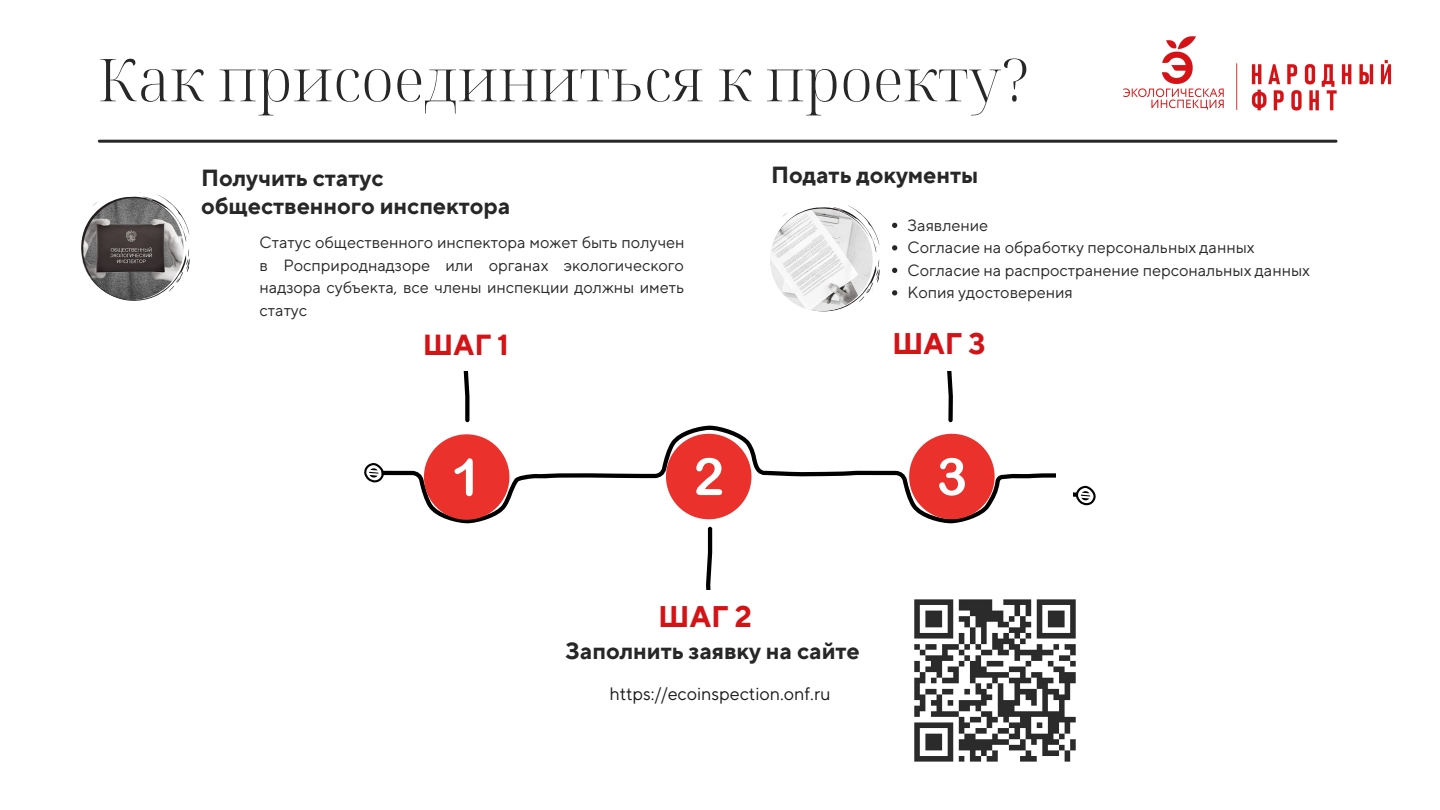
<style>
.page{position:relative;width:1440px;height:810px;background:#fff}
.page>*{position:absolute;margin:0;border:0;box-sizing:border-box;transform-origin:0 0}
.t1{font:300 59.1px "Noto Serif Display";color:#272727}
.t2{font:700 29.7px "TT Norms Pro";color:#d41316}
.t3{font:700 28.9px "TT Norms Pro";color:#d41316}
.t4{font:700 23.3px/28px "TT Norms Pro";color:#272727}
.t5{font:17.8px "TT Norms Pro";color:#191919}
.t6{font:16.2px/22.5px "TT Norms Pro";color:#272727}
</style>
<div class="page">
<hr style="left:99px;top:140px;width:1237px;height:3px;background:#272727">
<svg style="left:463px;top:371px;width:7px;height:51px"></svg>
<svg style="left:384px;top:426px;width:672px;height:97px"></svg>
<svg style="left:947px;top:371px;width:6px;height:51px"></svg>
<svg style="left:706px;top:527px;width:6px;height:63px"></svg>
<svg style="left:364px;top:463px;width:20px;height:19px"></svg>
<div style="left:424px;top:434px;width:85px;height:86px;background:#ea312b;border-radius:50%"></div>
<svg style="left:429px;top:438px;width:77px;height:74px"></svg>
<div style="left:666px;top:434px;width:85px;height:85px;background:#ea312b;border-radius:50%"></div>
<svg style="left:672px;top:438px;width:77px;height:74px"></svg>
<div style="left:909px;top:434px;width:86px;height:85px;background:#ea312b;border-radius:50%"></div>
<svg style="left:915px;top:438px;width:76px;height:74px"></svg>
<svg style="left:1073px;top:485px;width:23px;height:21px"></svg>
<svg style="left:773px;top:205px;width:107px;height:107px"></svg>
<img style="left:770px;top:209px;width:103px;height:102px;border-radius:50%">
<img style="left:1236px;top:59px;width:156px;height:52px">
<img style="left:1103px;top:88px;width:133px;height:52px">
<img style="left:1151px;top:36px;width:56px;height:53px">
<svg style="left:892px;top:223px;width:5px;height:5px"></svg>
<svg style="left:892px;top:245px;width:5px;height:5px"></svg>
<svg style="left:892px;top:268px;width:5px;height:5px"></svg>
<svg style="left:892px;top:290px;width:5px;height:5px"></svg>
<svg style="left:81px;top:192px;width:109px;height:109px"></svg>
<img style="left:914px;top:599px;width:162px;height:163px">
<h1 class="t1" style="left:98px;top:38px;width:934px">Как присоединиться к проекту?</h1>
<h3 class="t4" style="left:201px;top:165px;width:311px">Получить статус общественного инспектора</h3>
<p class="t6" style="left:260px;top:232px;width:426px;text-align:justify">Статус общественного инспектора может быть получен в Росприроднадзоре или органах экологического надзора субъекта, все члены инспекции должны иметь статус</p>
<h3 class="t4" style="left:771px;top:162px;width:209px">Подать документы</h3>
<p class="t6" style="left:908px;top:215px;width:404px">Заявление<br>Согласие на обработку персональных данных<br>Согласие на распространение персональных данных<br>Копия удостоверения</p>
<h3 class="t3" style="left:423px;top:327px;width:87px">ШАГ 1</h3>
<h2 class="t2" style="left:892px;top:326px;width:95px">ШАГ 3</h2>
<h2 class="t2" style="left:658px;top:598px;width:95px">ШАГ 2</h2>
<h3 class="t4" style="left:566px;top:638px;width:296px">Заполнить заявку на сайте</h3>
<p class="t5" style="left:609px;top:683px;width:223px">https://ecoinspection.onf.ru</p>
</div>
